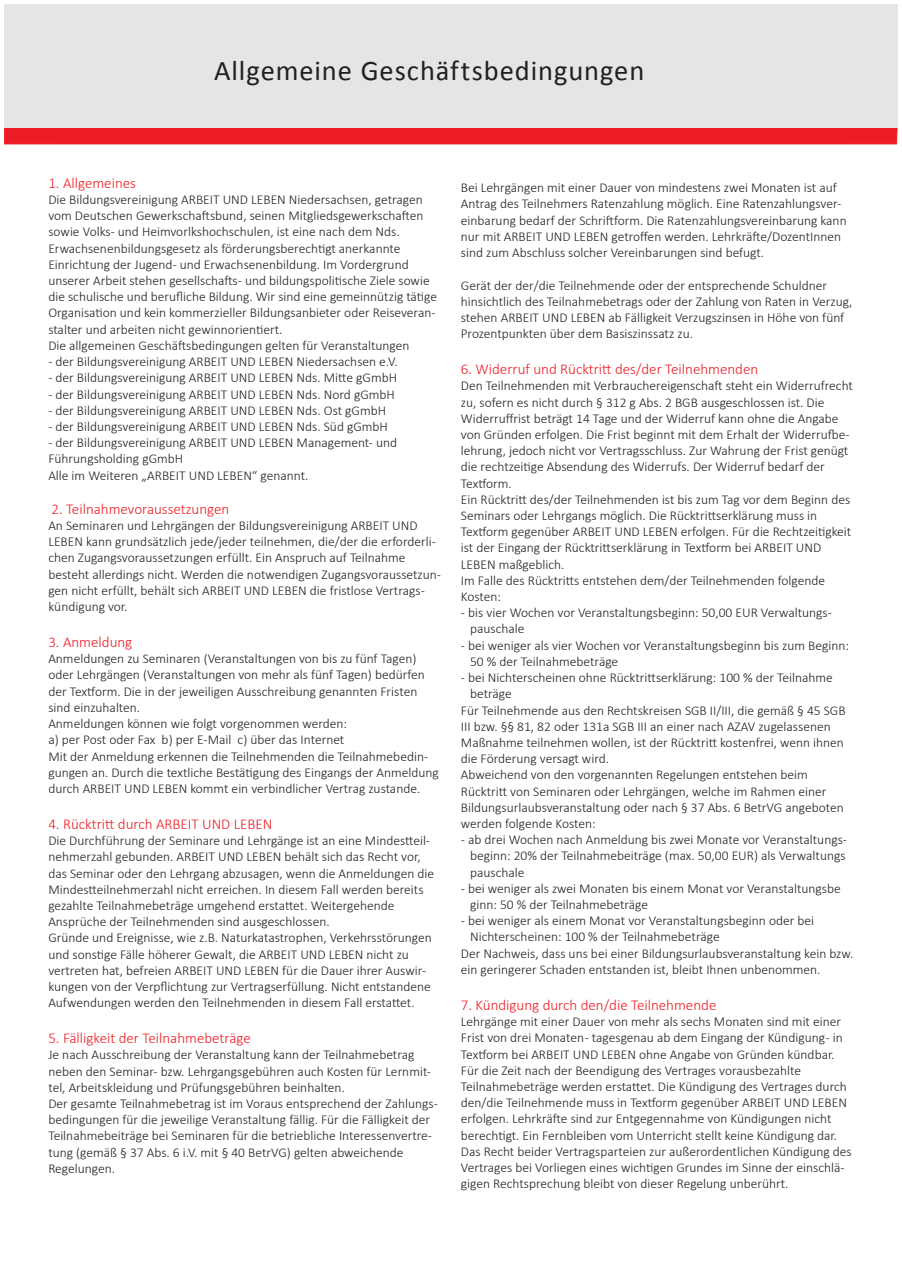
<style>
.page{position:relative;width:902px;height:1272px;background:#fff}
.page>*{position:absolute;margin:0;border:0;box-sizing:border-box;transform-origin:0 0}
.t1{font:28.5px "Calibri";letter-spacing:.03em;color:#231f20}
.t2{font:300 15px "Calibri";color:#ed1c24}
.t3{font:300 13.5px/16.2px "Calibri";color:#231f20}
</style>
<div class="page">
<div style="left:4px;top:127px;width:894px;height:18px;background:#ed1c24"></div>
<div style="left:4px;top:4px;width:893px;height:124px;background:#e4e5e6"></div>
<h1 class="t1" style="left:214px;top:52px;width:432px">Allgemeine Geschäftsbedingungen</h1>
<p class="t2" style="left:48px;top:173px;width:89px">1. Allgemeines</p>
<p class="t3" style="left:48px;top:191px;width:390px">Die Bildungsvereinigung ARBEIT UND LEBEN Niedersachsen, getragen vom Deutschen Gewerkschaftsbund, seinen Mitgliedsgewerkschaften sowie Volks- und Heimvorlkshochschulen, ist eine nach dem Nds.<br>Erwachsenenbildungsgesetz als förderungsberechtigt anerkannte Einrichtung der Jugend- und Erwachsenenbildung. Im Vordergrund unserer Arbeit stehen gesellschafts- und bildungspolitische Ziele sowie die schulische und berufliche Bildung. Wir sind eine gemeinnützig tätige Organisation und kein kommerzieller Bildungsanbieter oder Reiseveran&shy;stalter und arbeiten nicht gewinnorientiert.<br>Die allgemeinen Geschäftsbedingungen gelten für Veranstaltungen</p>
<p class="t3" style="left:48px;top:353px;width:351px">- der Bildungsvereinigung ARBEIT UND LEBEN Niedersachsen e.V.</p>
<p class="t3" style="left:48px;top:369px;width:350px">- der Bildungsvereinigung ARBEIT UND LEBEN Nds. Mitte gGmbH</p>
<p class="t3" style="left:48px;top:386px;width:348px">- der Bildungsvereinigung ARBEIT UND LEBEN Nds. Nord gGmbH</p>
<p class="t3" style="left:48px;top:402px;width:339px">- der Bildungsvereinigung ARBEIT UND LEBEN Nds. Ost gGmbH</p>
<p class="t3" style="left:48px;top:418px;width:341px">- der Bildungsvereinigung ARBEIT UND LEBEN Nds. Süd gGmbH</p>
<p class="t3" style="left:48px;top:434px;width:350px">- der Bildungsvereinigung ARBEIT UND LEBEN Management- und<br>Führungsholding gGmbH<br>Alle im Weiteren „ARBEIT UND LEBEN“ genannt.</p>
<p class="t2" style="left:51px;top:499px;width:179px">2. Teilnahmevoraussetzungen</p>
<p class="t3" style="left:48px;top:517px;width:394px">An Seminaren und Lehrgängen der Bildungsvereinigung ARBEIT UND LEBEN kann grundsätzlich jede/jeder teilnehmen, die/der die erforderli&shy;chen Zugangsvoraussetzungen erfüllt. Ein Anspruch auf Teilnahme besteht allerdings nicht. Werden die notwendigen Zugangsvoraussetzun&shy;gen nicht erfüllt, behält sich ARBEIT UND LEBEN die fristlose Vertrags&shy;kündigung vor.</p>
<p class="t2" style="left:48px;top:632px;width:85px">3. Anmeldung</p>
<p class="t3" style="left:48px;top:650px;width:392px">Anmeldungen zu Seminaren (Veranstaltungen von bis zu fünf Tagen) oder Lehrgängen (Veranstaltungen von mehr als fünf Tagen) bedürfen der Textform. Die in der jeweiligen Ausschreibung genannten Fristen sind einzuhalten.<br>Anmeldungen können wie folgt vorgenommen werden:<br>a) per Post oder Fax b) per E-Mail c) über das Internet<br>Mit der Anmeldung erkennen die Teilnehmenden die Teilnahmebedin&shy;gungen an. Durch die textliche Bestätigung des Eingangs der Anmeldung durch ARBEIT UND LEBEN kommt ein verbindlicher Vertrag zustande.</p>
<p class="t2" style="left:48px;top:814px;width:225px">4. Rücktritt durch ARBEIT UND LEBEN</p>
<p class="t3" style="left:48px;top:832px;width:387px">Die Durchführung der Seminare und Lehrgänge ist an eine Mindestteil&shy;nehmerzahl gebunden. ARBEIT UND LEBEN behält sich das Recht vor, das Seminar oder den Lehrgang abzusagen, wenn die Anmeldungen die Mindestteilnehmerzahl nicht erreichen. In diesem Fall werden bereits gezahlte Teilnahmebeträge umgehend erstattet. Weitergehende Ansprüche der Teilnehmenden sind ausgeschlossen.<br>Gründe und Ereignisse, wie z.B. Naturkatastrophen, Verkehrsstörungen und sonstige Fälle höherer Gewalt, die ARBEIT UND LEBEN nicht zu vertreten hat, befreien ARBEIT UND LEBEN für die Dauer ihrer Auswir&shy;kungen von der Verpflichtung zur Vertragserfüllung. Nicht entstandene Aufwendungen werden den Teilnehmenden in diesem Fall erstattet.</p>
<p class="t2" style="left:48px;top:1028px;width:204px">5. Fälligkeit der Teilnahmebeträge</p>
<p class="t3" style="left:48px;top:1046px;width:391px">Je nach Ausschreibung der Veranstaltung kann der Teilnahmebetrag neben den Seminar- bzw. Lehrgangsgebühren auch Kosten für Lernmit&shy;tel, Arbeitskleidung und Prüfungsgebühren beinhalten.<br>Der gesamte Teilnahmebetrag ist im Voraus entsprechend der Zahlungs&shy;bedingungen für die jeweilige Veranstaltung fällig. Für die Fälligkeit der Teilnahmebeiträge bei Seminaren für die betriebliche Interessenvertre&shy;tung (gemäß § 37 Abs. 6 i.V. mit § 40 BetrVG) gelten abweichende Regelungen.</p>
<p class="t3" style="left:461px;top:179px;width:387px">Bei Lehrgängen mit einer Dauer von mindestens zwei Monaten ist auf Antrag des Teilnehmers Ratenzahlung möglich. Eine Ratenzahlungsver&shy;einbarung bedarf der Schriftform. Die Ratenzahlungsvereinbarung kann nur mit ARBEIT UND LEBEN getroffen werden. Lehrkräfte/DozentInnen sind zum Abschluss solcher Vereinbarungen sind befugt.</p>
<p class="t3" style="left:461px;top:277px;width:393px">Gerät der der/die Teilnehmende oder der entsprechende Schuldner hinsichtlich des Teilnahmebetrags oder der Zahlung von Raten in Verzug, stehen ARBEIT UND LEBEN ab Fälligkeit Verzugszinsen in Höhe von fünf Prozentpunkten über dem Basiszinssatz zu.</p>
<p class="t2" style="left:461px;top:360px;width:299px">6. Widerruf und Rücktritt des/der Teilnehmenden</p>
<p class="t3" style="left:461px;top:377px;width:393px">Den Teilnehmenden mit Verbrauchereigenschaft steht ein Widerrufrecht zu, sofern es nicht durch § 312 g Abs. 2 BGB ausgeschlossen ist. Die Widerruffrist beträgt 14 Tage und der Widerruf kann ohne die Angabe von Gründen erfolgen. Die Frist beginnt mit dem Erhalt der Widerrufbe&shy;lehrung, jedoch nicht vor Vertragsschluss. Zur Wahrung der Frist genügt die rechtzeitige Absendung des Widerrufs. Der Widerruf bedarf der Textform.<br>Ein Rücktritt des/der Teilnehmenden ist bis zum Tag vor dem Beginn des Seminars oder Lehrgangs möglich. Die Rücktrittserklärung muss in Textform gegenüber ARBEIT UND LEBEN erfolgen. Für die Rechtzeitigkeit ist der Eingang der Rücktrittserklärung in Textform bei ARBEIT UND LEBEN maßgeblich.<br>Im Falle des Rücktritts entstehen dem/der Teilnehmenden folgende Kosten:</p>
<p class="t3" style="left:470px;top:604px;width:363px;text-indent:-9px">- bis vier Wochen vor Veranstaltungsbeginn: 50,00 EUR Verwaltungs&shy;pauschale</p>
<p class="t3" style="left:470px;top:637px;width:380px;text-indent:-9px">- bei weniger als vier Wochen vor Veranstaltungsbeginn bis zum Beginn:<br>50 % der Teilnahmebeträge</p>
<p class="t3" style="left:461px;top:669px;width:373px">- bei Nichterscheinen ohne Rücktrittserklärung: 100 % der Teilnahme</p>
<p class="t3" style="left:470px;top:685px;width:43px">beträge</p>
<p class="t3" style="left:461px;top:701px;width:386px">Für Teilnehmende aus den Rechtskreisen SGB II/III, die gemäß § 45 SGB</p>
<p class="t3" style="left:461px;top:718px;width:371px">III bzw. §§ 81, 82 oder 131a SGB III an einer nach AZAV zugelassenen</p>
<p class="t3" style="left:461px;top:734px;width:384px">Maßnahme teilnehmen wollen, ist der Rücktritt kostenfrei, wenn ihnen</p>
<p class="t3" style="left:461px;top:750px;width:150px">die Förderung versagt wird.</p>
<p class="t3" style="left:461px;top:766px;width:348px">Abweichend von den vorgenannten Regelungen entstehen beim</p>
<p class="t3" style="left:461px;top:782px;width:367px">Rücktritt von Seminaren oder Lehrgängen, welche im Rahmen einer</p>
<p class="t3" style="left:461px;top:799px;width:384px">Bildungsurlaubsveranstaltung oder nach § 37 Abs. 6 BetrVG angeboten</p>
<p class="t3" style="left:461px;top:815px;width:136px">werden folgende Kosten:</p>
<p class="t3" style="left:470px;top:831px;width:378px;text-align:justify;text-indent:-9px">- ab drei Wochen nach Anmeldung bis zwei Monate vor Veranstaltungs&shy;beginn: 20% der Teilnahmebeiträge (max. 50,00 EUR) als Verwaltungs pauschale</p>
<p class="t3" style="left:470px;top:880px;width:372px;text-indent:-9px">- bei weniger als zwei Monaten bis einem Monat vor Veranstaltungsbe ginn: 50 % der Teilnahmebeträge</p>
<p class="t3" style="left:461px;top:912px;width:354px">- bei weniger als einem Monat vor Veranstaltungsbeginn oder bei</p>
<p class="t3" style="left:470px;top:928px;width:251px">Nichterscheinen: 100 % der Teilnahmebeträge</p>
<p class="t3" style="left:461px;top:944px;width:394px">Der Nachweis, dass uns bei einer Bildungsurlaubsveranstaltung kein bzw.</p>
<p class="t3" style="left:461px;top:961px;width:361px">ein geringerer Schaden entstanden ist, bleibt Ihnen unbenommen.</p>
<p class="t2" style="left:461px;top:995px;width:257px">7. Kündigung durch den/die Teilnehmende</p>
<p class="t3" style="left:461px;top:1013px;width:392px">Lehrgänge mit einer Dauer von mehr als sechs Monaten sind mit einer Frist von drei Monaten - tagesgenau ab dem Eingang der Kündigung - in Textform bei ARBEIT UND LEBEN ohne Angabe von Gründen kündbar.<br>Für die Zeit nach der Beendigung des Vertrages vorausbezahlte Teilnahmebeträge werden erstattet. Die Kündigung des Vertrages durch den/die Teilnehmende muss in Textform gegenüber ARBEIT UND LEBEN erfolgen. Lehrkräfte sind zur Entgegennahme von Kündigungen nicht berechtigt. Ein Fernbleiben vom Unterricht stellt keine Kündigung dar.<br>Das Recht beider Vertragsparteien zur außerordentlichen Kündigung des Vertrages bei Vorliegen eines wichtigen Grundes im Sinne der einschlä&shy;gigen Rechtsprechung bleibt von dieser Regelung unberührt.</p>
</div>
